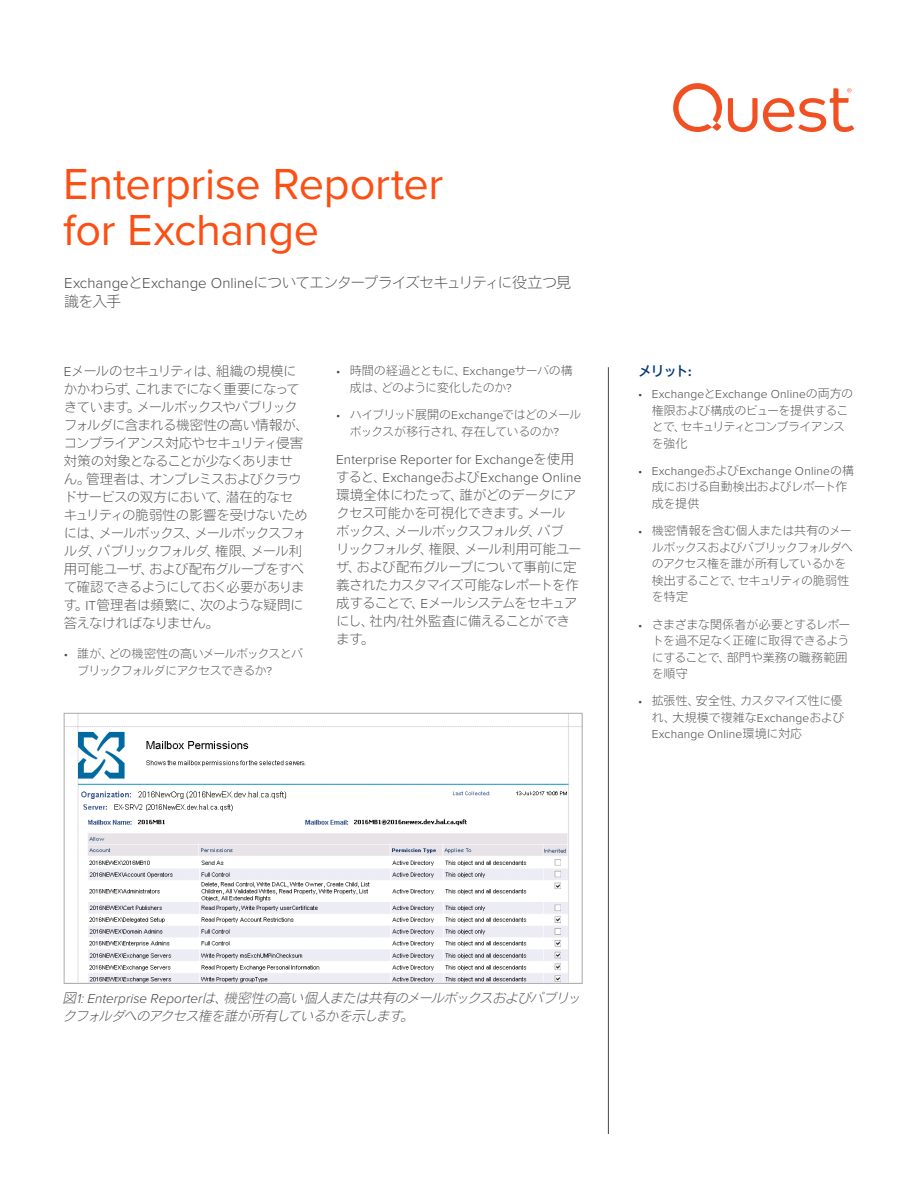
<style>
.page{position:relative;width:918px;height:1188px;background:#fff}
.page>*{position:absolute;margin:0;border:0;box-sizing:border-box;transform-origin:0 0}
.Headline{font:45px/46.5px "Proxima Nova";letter-spacing:-.005em;color:#fb4f14}
.Sub_Head{font:15px/19.5px "Motoya Cedar Std W1";letter-spacing:-.07em;color:#444}
.t1{font:13.5px/18px "Motoya Cedar Std W1";letter-spacing:-.055em;color:#444}
.t2{font:italic 13.5px/18px "Motoya Cedar Std W1";color:#444}
.Section_Heading_1{font:13.5px "Motoya Cedar Std W4";color:#003876}
.t3{font:12px/16.5px "Motoya Cedar Std W1";letter-spacing:-.04em;color:#444}
.t4{font:12px/16.5px "Motoya Cedar Std W1";letter-spacing:-.01em;color:#444}
.t5{font:12px/16.5px "Motoya Cedar Std W1";letter-spacing:-.02em;color:#444}
.t6{font:12px/16.5px "Motoya Cedar Std W1";letter-spacing:-.065em;color:#444}
.s1{font-family:"Proxima Nova";font-weight:300}
.s2{font-family:"Proxima Nova";font-weight:700}
</style>
<div class="page">
<svg style="left:728px;top:88px;width:126px;height:44px"></svg>
<svg style="left:673px;top:83px;width:49px;height:49px"></svg>
<hr style="left:608px;top:367px;width:1px;height:767px;background:#444">
<img style="left:66px;top:715px;width:515px;height:267px">
<div style="left:64px;top:713px;width:519px;height:271px;border:1px solid #aaa"></div>
<p class="Headline" style="left:63px;top:159px;width:382px">Enterprise Reporter for Exchange</p>
<p class="Sub_Head" style="left:64px;top:271px;width:509px"><span class="s1">Exchange</span>と<span class="s1">Exchange Online</span>についてエンタープライズセキュリティに役立つ見識を入手</p>
<p class="t1" style="left:64px;top:361px;width:247px"><span class="s1">E</span>メールのセキュリティは、組織の規模にかかわらず、これまでになく重要になってきています。メールボックスやパブリックフォルダに含まれる機密性の高い情報が、コンプライアンス対応やセキュリティ侵害対策の対象となることが少なくありません。管理者は、オンプレミスおよびクラウドサービスの双方において、潜在的なセキュリティの脆弱性の影響を受けないためには、メールボックス、メールボックスフォルダ、パブリックフォルダ、権限、メール利用可能ユーザ、および配布グループをすべて確認できるようにしておく必要があります。<span class="s1">IT</span>管理者は頻繁に、次のような疑問に答えなければなりません。</p>
<p class="t6" style="left:77px;top:645px;width:227px;text-indent:-14px"><span class="s1">•</span> 誰が、どの機密性の高いメールボックスとパブリックフォルダにアクセスできるか<span class="s1">?</span></p>
<p class="t3" style="left:350px;top:362px;width:224px;text-indent:-14px"><span class="s1">•</span> 時間の経過とともに、<span class="s1">Exchange</span>サーバの構成は、どのように変化したのか<span class="s1">?</span></p>
<p class="t3" style="left:350px;top:406px;width:233px;text-indent:-14px"><span class="s1">•</span> ハイブリッド展開の<span class="s1">Exchange</span>ではどのメールボックスが移行され、存在しているのか<span class="s1">?</span></p>
<p class="t1" style="left:336px;top:449px;width:247px"><span class="s1">Enterprise Reporter for Exchange</span>を使用すると、<span class="s1">Exchange</span>および<span class="s1">Exchange Online</span>環境全体にわたって、誰がどのデータにアクセス可能かを可視化できます。メールボックス、メールボックスフォルダ、パブ<br>リックフォルダ、権限、メール利用可能ユーザ、および配布グループについて事前に定義されたカスタマイズ可能なレポートを作成することで、<span class="s1">E</span>メールシステムをセキュアにし、社内<span class="s1">/</span>社外監査に備えることができます。</p>
<p class="Section_Heading_1" style="left:638px;top:362px;width:55px">メリット<span class="s2">:</span></p>
<p class="t3" style="left:652px;top:385px;width:203px;text-indent:-14px"><span class="s1">• Exchange</span>と<span class="s1">Exchange Online</span>の両方の権限および構成のビューを提供することで、セキュリティとコンプライアンスを強化</p>
<p class="t3" style="left:652px;top:462px;width:204px;text-indent:-14px"><span class="s1">• Exchange</span>および<span class="s1">Exchange Online</span>の構成における自動検出およびレポート作成を提供</p>
<p class="t3" style="left:652px;top:522px;width:203px;text-indent:-14px"><span class="s1">•</span> 機密情報を含む個人または共有のメールボックスおよびパブリックフォルダへのアクセス権を誰が所有しているかを検出することで、セキュリティの脆弱性を特定</p>
<p class="t5" style="left:652px;top:615px;width:200px;text-indent:-14px"><span class="s1">•</span> さまざまな関係者が必要とするレポートを過不足なく正確に取得できるようにすることで、部門や業務の職務範囲を順守</p>
<p class="t4" style="left:652px;top:692px;width:194px;text-indent:-14px"><span class="s1">•</span> 拡張性、安全性、カスタマイズ性に優れ、大規模で複雑な<span class="s1">Exchange</span>および<br><span class="s1">Exchange Online</span>環境に対応</p>
<p class="t2" style="left:63px;top:988px;width:523px">図<span class="s1">1: En te rp ris e R e p o r te r</span>は、機密性の高い個人または共有のメールボックスおよびパブリックフォルダへのアクセス権を誰が所有しているかを示します。</p>
</div>
